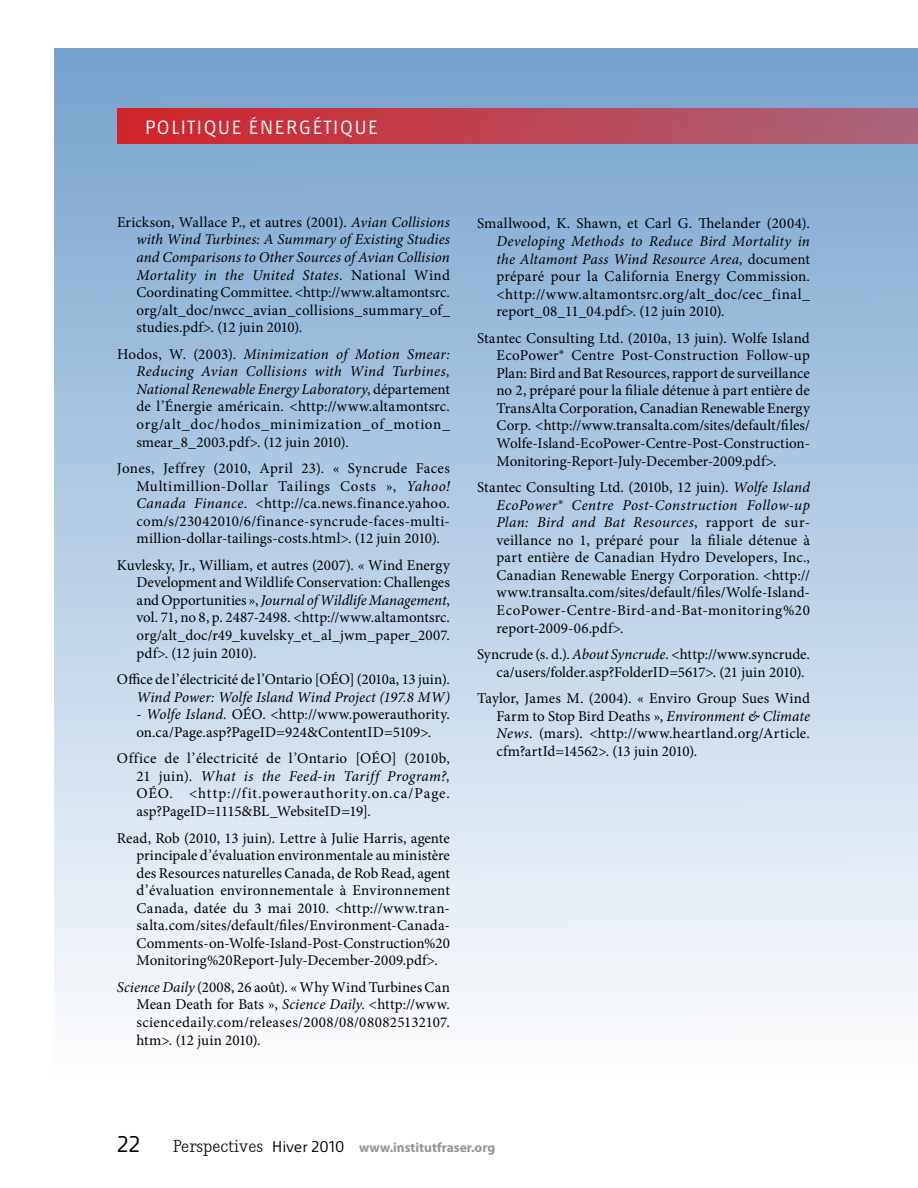
<style>
.page{position:relative;width:918px;height:1188px;background:#fff}
.page>*{position:absolute;margin:0;border:0;box-sizing:border-box;transform-origin:0 0}
.t1{font:24px "Mr Jones";color:#000}
.t2{font:20.25px "Mr Jones";letter-spacing:.055em;color:#fff}
.t3{font:15px/17.5px "Minion Pro";letter-spacing:.01em;color:#000;text-align:justify}
.t4{font:italic 15px "Minion Pro";color:#000}
.t5{font:700 13.5px "Myriad Pro";color:#939598}
.s1{font-style:italic}
.s2{font-family:"Nadia Serif Normal";font-weight:400;font-size:16.5px;color:#000}
.s3{font-family:"Mr Jones";font-weight:400;font-size:16.5px;color:#000}
</style>
<div class="page">
<div style="left:54px;top:48px;width:864px;height:1032px;background:linear-gradient(to bottom,#76a2ce,#fefefe)"></div>
<div style="left:117px;top:108px;width:801px;height:36px;background:linear-gradient(to right,#d1232a,#a9667e)"></div>
<h2 class="t2" style="left:145px;top:116px;width:235px">POLITIQUE ÉNERGÉTIQUE</h2>
<p class="t3" style="left:136px;top:213px;width:315px;text-indent:-20px">Erickson, Wallace P., et autres (2001). <span class="s1">Avian Collisions with Wind Turbines: A Summary of Existing Studies and Comparisons to Other Sources of Avian Collision Mortality in the United States.</span> National Wind Coordinating Committee. &lt;http://www.altamontsrc. org/alt_doc/nwcc_avian_collisions_summary_of_ studies.pdf&gt;. (12 juin 2010).</p>
<p class="t3" style="left:136px;top:345px;width:315px;text-indent:-19px">Hodos, W. (2003). <span class="s1">Minimization of Motion Smear:<br>Reducing Avian Collisions with Wind Turbines, National Renewable Energy Laboratory</span>, département de l’Énergie américain. &lt;http://www.altamontsrc. org/alt_doc/hodos_minimization_of_motion_ smear_8_2003.pdf&gt;. (12 juin 2010).</p>
<p class="t3" style="left:136px;top:460px;width:315px;text-indent:-20px">Jones, Jeffrey (2010, April 23). « Syncrude Faces Multimillion-Dollar Tailings Costs », <span class="s1">Yahoo!<br>Canada Finance</span>. &lt;http://ca.news.finance.yahoo. com/s/23042010/6/finance-syncrude-faces-multi&shy;million-dollar-tailings-costs.html&gt;. (12 juin 2010).</p>
<p class="t3" style="left:136px;top:556px;width:315px;text-indent:-20px">Kuvlesky, Jr., William, et autres (2007). « Wind Energy Development and Wildlife Conservation: Challenges and Opportunities », <span class="s1">Journal of Wildlife Management</span>, vol. 71, no 8, p. 2487-2498. &lt;http://www.altamontsrc. org/alt_doc/r49_kuvelsky_et_al_jwm_paper_2007. pdf&gt;. (12 juin 2010).</p>
<p class="t3" style="left:117px;top:671px;width:334px">Office de l’électricité de l’Ontario [OÉO] (2010a, 13 juin).</p>
<p class="t4" style="left:136px;top:687px;width:315px">Wind Power: Wolfe Island Wind Project (197.8 MW)</p>
<p class="t3" style="left:136px;top:706px;width:315px"><span class="s1">- Wolfe Island.</span> OÉO. &lt;http://www.powerauthority. on.ca/Page.asp?PageID=924&amp;ContentID=5109&gt;.</p>
<p class="t3" style="left:136px;top:750px;width:315px;text-indent:-20px">Office de l’électricité de l’Ontario [OÉO] (2010b, 21 juin). <span class="s1">What is the Feed-in Tariff Program?, </span>OÉO. &lt;http://fit.powerauthority.on.ca/Page. asp?PageID=1115&amp;BL_WebsiteID=19].</p>
<p class="t3" style="left:136px;top:829px;width:315px;text-indent:-20px">Read, Rob (2010, 13 juin). Lettre à Julie Harris, agente principale d’évaluation environmentale au ministère des Resources naturelles Canada, de Rob Read, agent d’évaluation environnementale à Environnement Canada, datée du 3 mai 2010. &lt;http://www.tran&shy;salta.com/sites/default/files/Environment-Canada-Comments-on-Wolfe-Island-Post-Construction%20<br>Monitoring%20Report-July-December-2009.pdf&gt;.</p>
<p class="t3" style="left:136px;top:978px;width:315px;text-indent:-20px"><span class="s1">Science Daily</span> (2008, 26 août). « Why Wind Turbines Can Mean Death for Bats », <span class="s1">Science Daily</span>. &lt;http://www. sciencedaily.com/releases/2008/08/080825132107. htm&gt;. (12 juin 2010).</p>
<p class="t3" style="left:477px;top:215px;width:334px">Smallwood, K. Shawn, et Carl G. Thelander (2004).</p>
<p class="t3" style="left:497px;top:232px;width:315px"><span class="s1">Developing Methods to Reduce Bird Mortality in the Altamont Pass Wind Resource Area,</span> document préparé pour la California Energy Commission. &lt;http://www.altamontsrc.org/alt_doc/cec_final_ report_08_11_04.pdf&gt;. (12 juin 2010).</p>
<p class="t3" style="left:497px;top:329px;width:315px;text-indent:-20px">Stantec Consulting Ltd. (2010a, 13 juin). Wolfe Island EcoPower® Centre Post-Construction Follow-up Plan: Bird and Bat Resources, rapport de surveillance no 2, préparé pour la filiale détenue à part entière de TransAlta Corporation, Canadian Renewable Energy Corp. &lt;http://www.transalta.com/sites/default/files/ Wolfe-Island-EcoPower-Centre-Post-Construction-Monitoring-Report-July-December-2009.pdf&gt;.</p>
<p class="t3" style="left:497px;top:479px;width:315px;text-indent:-19px">Stantec Consulting Ltd. (2010b, 12 juin). <span class="s1">Wolfe Island EcoPower® Centre Post-Construction Follow-up Plan: Bird and Bat Resources</span>, rapport de sur&shy;veillance no 1, préparé pour la filiale détenue à part entière de Canadian Hydro Developers, Inc., Canadian Renewable Energy Corporation. &lt;http:// www.transalta.com/sites/default/files/Wolfe-Island-EcoPower-Centre-Bird-and-Bat-monitoring%20 report-2009-06.pdf&gt;.</p>
<p class="t3" style="left:497px;top:646px;width:315px;text-indent:-20px">Syncrude (s. d.). <span class="s1">About Syncrude.</span> &lt;http://www.syncrude. ca/users/folder.asp?FolderID=5617&gt;. (21 juin 2010).</p>
<p class="t3" style="left:497px;top:690px;width:315px;text-indent:-20px">Taylor, James M. (2004). « Enviro Group Sues Wind Farm to Stop Bird Deaths », <span class="s1">Environment &amp; Climate News</span>. (mars). &lt;http://www.heartland.org/Article. cfm?artId=14562&gt;. (13 juin 2010).</p>
<h1 class="t1" style="left:117px;top:1131px;width:25px">22</h1>
<p class="t5" style="left:173px;top:1140px;width:324px"><span class="s2">Perspectives</span> <span class="s3">Hiver 2010</span> www.institutfraser.org</p>
</div>
